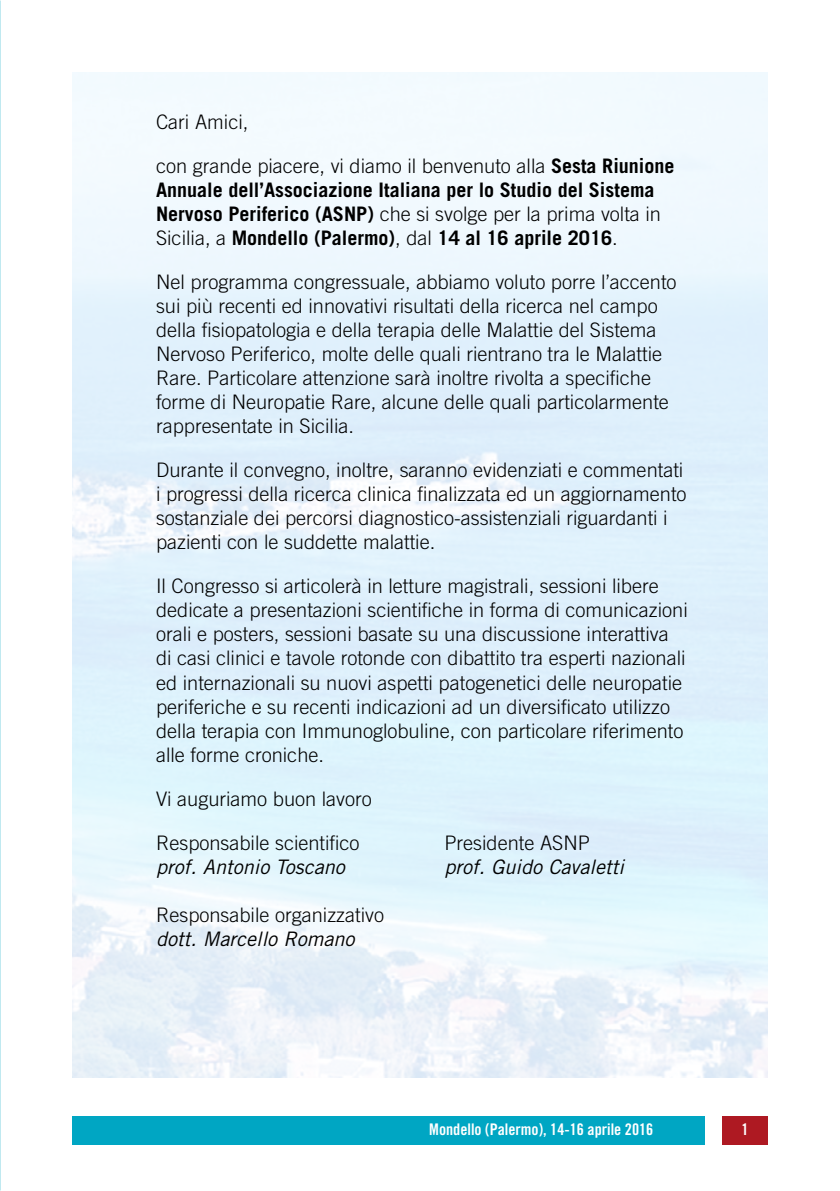
<style>
.page{position:relative;width:840px;height:1191px;background:#fff}
.page>*{position:absolute;margin:0;border:0;box-sizing:border-box;transform-origin:0 0}
.t1{font:300 20px/24px "Trade Gothic LT Std";color:#000}
.t2{font:700 20px/24px "Trade Gothic LT Std";color:#000}
.t3{font:italic 20px "Trade Gothic LT Std";color:#000}
.t4{font:16px "Trade Gothic Bold Cond Twenty";color:#fff}
.s1{font-weight:300}
</style>
<div class="page">
<div style="left:721px;top:1115px;width:46px;height:29px;background:#ae1922"></div>
<div style="left:72px;top:1115px;width:632px;height:29px;background:#00a6c3"></div>
<p class="t1" style="left:156px;top:110px;width:94px">Cari Amici,</p>
<p class="t2" style="left:156px;top:154px;width:519px"><span class="s1">con grande piacere, vi diamo il benvenuto alla</span> Sesta Riunione Annuale dell’Associazione Italiana per lo Studio del Sistema Nervoso Periferico (ASNP) <span class="s1">che si svolge per la prima volta in Sicilia, a</span> Mondello (Palermo)<span class="s1">, dal</span> 14 al 16 aprile 2016<span class="s1">.</span></p>
<p class="t1" style="left:156px;top:270px;width:521px">Nel programma congressuale, abbiamo voluto porre l’accento sui più recenti ed innovativi risultati della ricerca nel campo della fisiopatologia e della terapia delle Malattie del Sistema Nervoso Periferico, molte delle quali rientrano tra le Malattie Rare. Particolare attenzione sarà inoltre rivolta a specifiche forme di Neuropatie Rare, alcune delle quali particolarmente rappresentate in Sicilia.</p>
<p class="t1" style="left:156px;top:458px;width:531px">Durante il convegno, inoltre, saranno evidenziati e commentati i progressi della ricerca clinica finalizzata ed un aggiornamento sostanziale dei percorsi diagnostico-assistenziali riguardanti i pazienti con le suddette malattie.</p>
<p class="t1" style="left:156px;top:574px;width:533px">Il Congresso si articolerà in letture magistrali, sessioni libere dedicate a presentazioni scientifiche in forma di comunicazioni orali e posters, sessioni basate su una discussione interattiva di casi clinici e tavole rotonde con dibattito tra esperti nazionali ed internazionali su nuovi aspetti patogenetici delle neuropatie periferiche e su recenti indicazioni ad un diversificato utilizzo della terapia con Immunoglobuline, con particolare riferimento alle forme croniche.</p>
<p class="t1" style="left:156px;top:786px;width:217px">Vi auguriamo buon lavoro</p>
<p class="t1" style="left:156px;top:830px;width:205px">Responsabile scientifico</p>
<p class="t1" style="left:444px;top:830px;width:147px">Presidente ASNP</p>
<p class="t3" style="left:156px;top:854px;width:190px">prof. Antonio Toscano</p>
<p class="t3" style="left:444px;top:854px;width:181px">prof. Guido Cavaletti</p>
<p class="t1" style="left:156px;top:902px;width:229px">Responsabile organizzativo</p>
<p class="t3" style="left:156px;top:926px;width:200px">dott. Marcello Romano</p>
<p class="t4" style="left:429px;top:1119px;width:225px">Mondello (Palermo), 14-16 aprile 2016</p>
<p class="t4" style="left:741px;top:1119px;width:9px">1</p>
</div>
